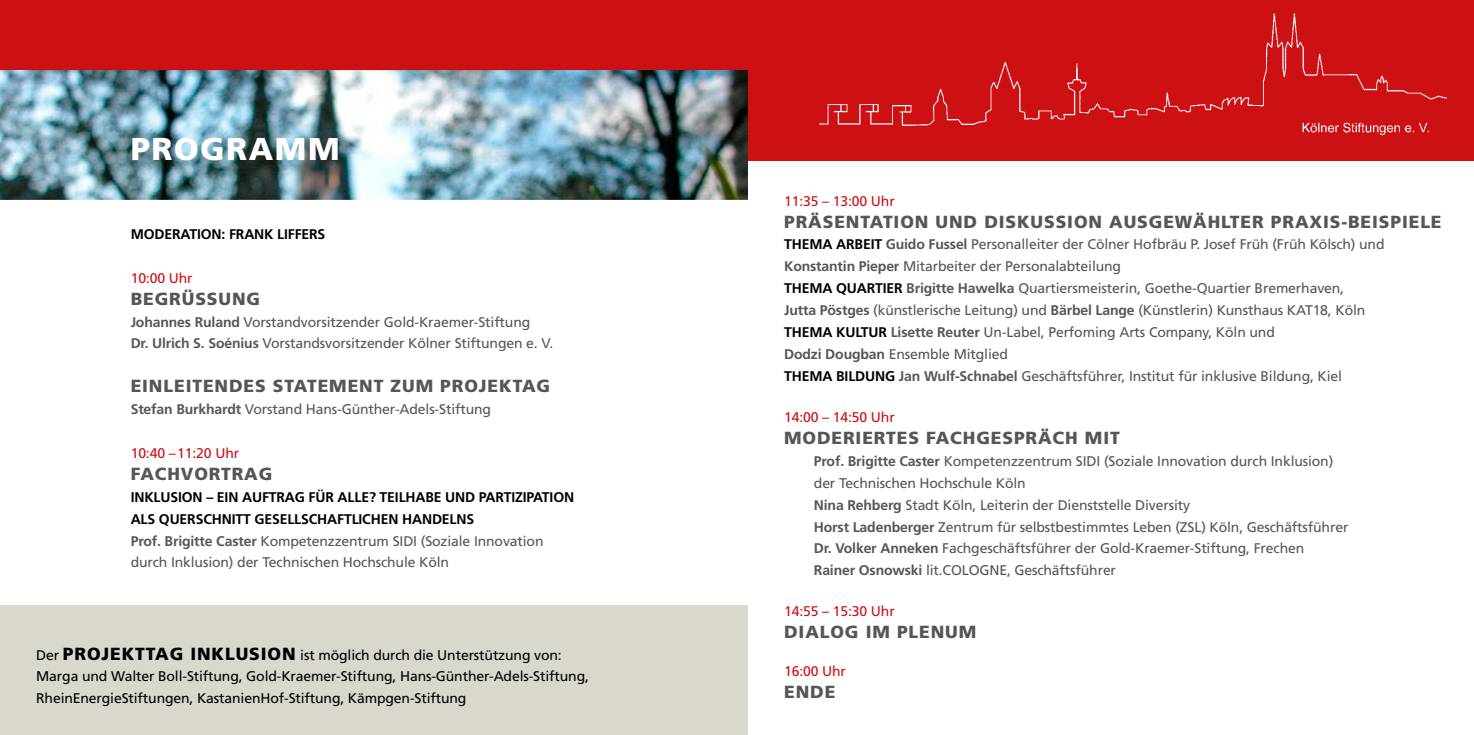
<style>
.page{position:relative;width:1474px;height:735px;background:#fff}
.page>*{position:absolute;margin:0;border:0;box-sizing:border-box;transform-origin:0 0}
.t1{font:900 31.5px "Frutiger";letter-spacing:.05em;color:#fff}
.t2{font:900 17.5px "Frutiger";letter-spacing:.05em;color:#565655}
.t3{font:14px/21.9px "Frutiger";letter-spacing:-.01em;color:#565655}
.t4{font:700 14px/21.9px "Frutiger";letter-spacing:-.01em;color:#000}
.t5{font:14px/21.9px "Frutiger";letter-spacing:-.01em;color:#000}
.t6{font:14px "Frutiger";letter-spacing:-.01em;color:#cd1013}
.s1{font-weight:700}
.s2{color:#565655}
.s3{font-weight:400;color:#565655}
.s4{font-weight:900;font-size:17.5px}
.s5{font-weight:700;color:#000}
</style>
<div class="page">
<div style="left:0;top:0;width:1473px;height:160px;background:#cd1013"></div>
<img style="left:819px;top:13px;width:628px;height:123px">
<img style="left:0;top:70px;width:747px;height:130px">
<div style="left:0;top:605px;width:747px;height:129px;background:#dad8cc"></div>
<h1 class="t1" style="left:131px;top:129px;width:210px">PROGRAMM</h1>
<p class="t4" style="left:131px;top:223px;width:196px">MODERATION: FRANK LIFFERS</p>
<p class="t6" style="left:131px;top:269px;width:63px">10:00 Uhr</p>
<p class="t2" style="left:131px;top:288px;width:131px">BEGRÜSSUNG</p>
<p class="t3" style="left:131px;top:310px;width:424px"><span class="s1">Johannes Ruland</span> Vorstandvorsitzender Gold-Kraemer-Stiftung<br><span class="s1">Dr. Ulrich S. Soénius</span> Vorstandsvorsitzender Kölner Stiftungen e. V.</p>
<p class="t2" style="left:131px;top:375px;width:421px">EINLEITENDES STATEMENT ZUM PROJEKTAG</p>
<p class="t3" style="left:131px;top:398px;width:362px"><span class="s1">Stefan Burkhardt</span> Vorstand Hans-Günther-Adels-Stiftung</p>
<p class="t6" style="left:131px;top:444px;width:110px">10:40 –11:20 Uhr</p>
<p class="t2" style="left:131px;top:463px;width:143px">FACHVORTRAG</p>
<p class="t4" style="left:131px;top:485px;width:445px">INKLUSION – EIN AUFTRAG FÜR ALLE? TEILHABE UND PARTIZIPATION ALS QUERSCHNITT GESELLSCHAFTLICHEN HANDELNS<br><span class="s2">Prof. Brigitte Caster</span> <span class="s3">Kompetenzzentrum SIDI (Soziale Innovation durch Inklusion) der Technischen Hochschule Köln</span></p>
<p class="t5" style="left:36px;top:643px;width:554px">Der <span class="s4">PROJEKTTAG INKLUSION</span> ist möglich durch die Unterstützung von:<br>Marga und Walter Boll-Stiftung, Gold-Kraemer-Stiftung, Hans-Günther-Adels-Stiftung,<br>RheinEnergieStiftungen, KastanienHof-Stiftung, Kämpgen-Stiftung</p>
<p class="t6" style="left:784px;top:192px;width:112px">11:35 – 13:00 Uhr</p>
<p class="t2" style="left:784px;top:211px;width:659px">PRÄSENTATION UND DISKUSSION AUSGEWÄHLTER PRAXIS-BEISPIELE</p>
<p class="t3" style="left:784px;top:233px;width:602px"><span class="s5">THEMA ARBEIT</span> <span class="s1">Guido Fussel</span> Personalleiter der Cölner Hofbräu P. Josef Früh (Früh Kölsch) und <span class="s1">Konstantin Pieper</span> Mitarbeiter der Personalabteilung<br><span class="s5">THEMA QUARTIER</span> <span class="s1">Brigitte Hawelka</span> Quartiersmeisterin, Goethe-Quartier Bremerhaven,<br><span class="s1">Jutta Pöstges</span> (künstlerische Leitung) und <span class="s1">Bärbel Lange</span> (Künstlerin) Kunsthaus KAT18, Köln <span class="s5">THEMA KULTUR</span> <span class="s1">Lisette Reuter</span> Un-Label, Perfoming Arts Company, Köln und<br><span class="s1">Dodzi Dougban</span> Ensemble Mitglied<br><span class="s5">THEMA BILDUNG</span> <span class="s1">Jan Wulf-Schnabel</span> Geschäftsführer, Institut für inklusive Bildung, Kiel</p>
<p class="t6" style="left:784px;top:408px;width:112px">14:00 – 14:50 Uhr</p>
<p class="t2" style="left:784px;top:427px;width:337px">MODERIERTES FACHGESPRÄCH MIT</p>
<p class="t3" style="left:814px;top:450px;width:536px"><span class="s1">Prof. Brigitte Caster</span> Kompetenzzentrum SIDI (Soziale Innovation durch Inklusion) der Technischen Hochschule Köln<br><span class="s1">Nina Rehberg</span> Stadt Köln, Leiterin der Dienststelle Diversity<br><span class="s1">Horst Ladenberger</span> Zentrum für selbstbestimmtes Leben (ZSL) Köln, Geschäftsführer <span class="s1">Dr. Volker Anneken</span> Fachgeschäftsführer der Gold-Kraemer-Stiftung, Frechen <span class="s1">Rainer Osnowski</span> lit.COLOGNE, Geschäftsführer</p>
<p class="t6" style="left:784px;top:603px;width:112px">14:55 – 15:30 Uhr</p>
<p class="t2" style="left:784px;top:621px;width:194px">DIALOG IM PLENUM</p>
<p class="t6" style="left:784px;top:662px;width:63px">16:00 Uhr</p>
<p class="t2" style="left:784px;top:681px;width:53px">ENDE</p>
</div>
